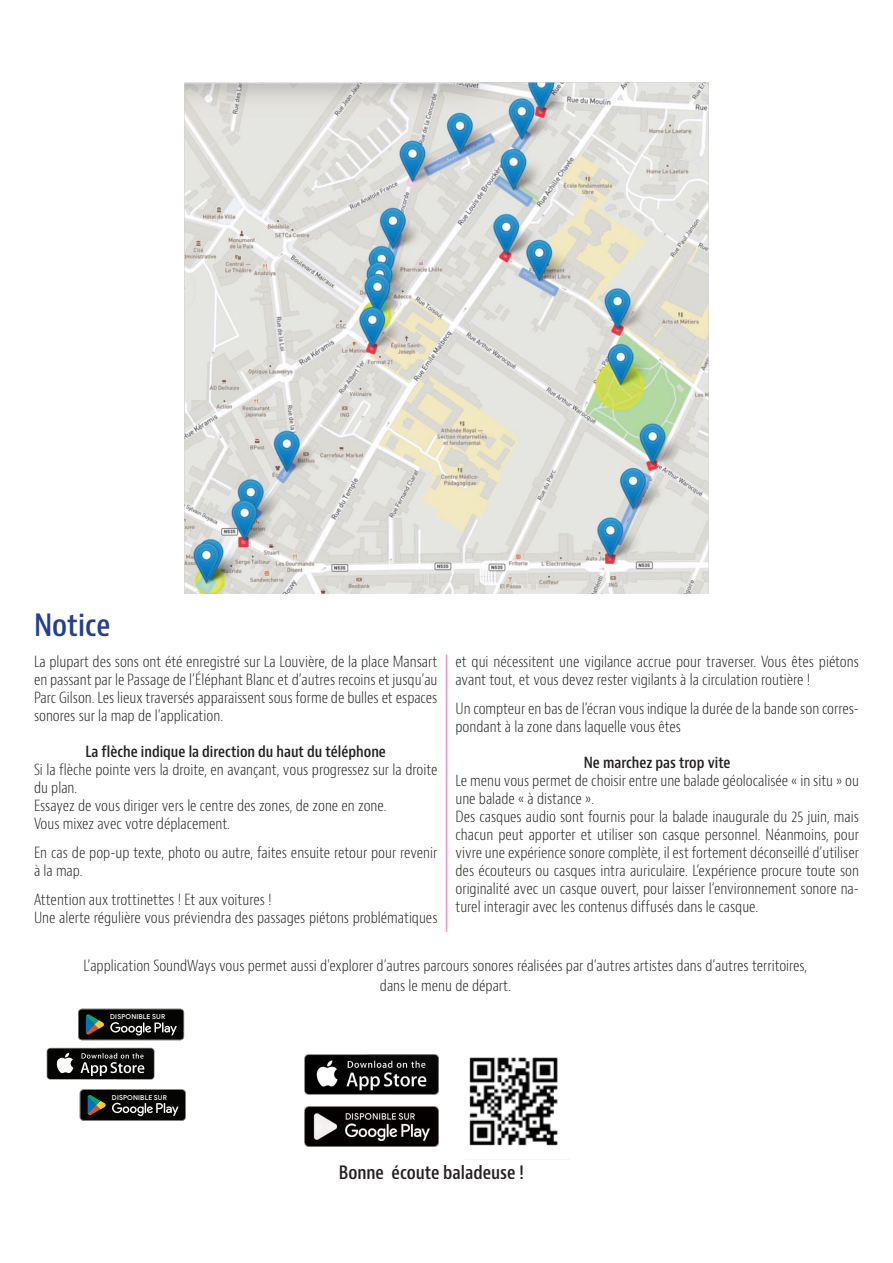
<style>
.page{position:relative;width:893px;height:1263px;background:#fff}
.page>*{position:absolute;margin:0;border:0;box-sizing:border-box;transform-origin:0 0}
.t1{font:600 condensed 30px "Bernino Sans";color:#253f8e}
.t2{font:600 condensed 18px "Bernino Sans";color:#231f20}
.t3{font:300 condensed 15px/18px "Bernino Sans";color:#231f20}
.t4{font:600 condensed 15px "Bernino Sans";color:#231f20}
.t5{font:500 6.9px "Google Sans";letter-spacing:.02em;color:#fff}
</style>
<div class="page">
<img style="left:465px;top:1057px;width:105px;height:103px">
<hr style="left:446px;top:654px;width:1px;height:278px;background:#f397c1">
<img style="left:184px;top:83px;width:525px;height:510px">
<div style="left:47px;top:1048px;width:107px;height:31px;background:#040503;border-radius:3px"></div>
<svg style="left:56px;top:1053px;width:17px;height:20px"></svg>
<svg style="left:81px;top:1048px;width:74px;height:32px"></svg>
<svg style="left:81px;top:1008px;width:104px;height:33px"></svg>
<svg style="left:78px;top:1009px;width:106px;height:31px;background:#242724"></svg>
<svg style="left:80px;top:1089px;width:106px;height:32px;background:#272a27"></svg>
<img style="left:305px;top:1055px;width:134px;height:39px">
<img style="left:305px;top:1106px;width:134px;height:40px">
<h1 class="t1" style="left:34px;top:607px;width:78px">Notice</h1>
<p class="t3" style="left:34px;top:653px;width:405px;text-align:justify">La plupart des sons ont été enregistré sur La Louvière, de la place Mansart en passant par le Passage de l’Éléphant Blanc et d’autres recoins et jusqu’au Parc Gilson. Les lieux traversés apparaissent sous forme de bulles et espaces sonores sur la map de l’application.</p>
<p class="t4" style="left:86px;top:743px;width:302px">La flèche indique la direction du haut du téléphone</p>
<p class="t3" style="left:34px;top:761px;width:405px">Si la flèche pointe vers la droite, en avançant, vous progressez sur la droite du plan.<br>Essayez de vous diriger vers le centre des zones, de zone en zone.<br>Vous mixez avec votre déplacement.</p>
<p class="t3" style="left:34px;top:844px;width:405px">En cas de pop-up texte, photo ou autre, faites ensuite retour pour revenir à la map.</p>
<p class="t3" style="left:34px;top:891px;width:405px">Attention aux trottinettes ! Et aux voitures !<br>Une alerte régulière vous préviendra des passages piétons problématiques</p>
<p class="t3" style="left:455px;top:653px;width:405px">et qui nécessitent une vigilance accrue pour traverser. Vous êtes piétons avant tout, et vous devez rester vigilants à la circulation routière !</p>
<p class="t3" style="left:455px;top:700px;width:405px">Un compteur en bas de l’écran vous indique la durée de la bande son corres&shy;pondant à la zone dans laquelle vous êtes</p>
<p class="t4" style="left:584px;top:754px;width:148px">Ne marchez pas trop vite</p>
<p class="t3" style="left:455px;top:772px;width:405px">Le menu vous permet de choisir entre une balade géolocalisée « in situ » ou une balade « à distance ».<br>Des casques audio sont fournis pour la balade inaugurale du 25 juin, mais chacun peut apporter et utiliser son casque personnel. Néanmoins, pour vivre une expérience sonore complète, il est fortement déconseillé d’utiliser des écouteurs ou casques intra auriculaire. L’expérience procure toute son originalité avec un casque ouvert, pour laisser l’environnement sonore na&shy;turel interagir avec les contenus diffusés dans le casque.</p>
<p class="t3" style="left:83px;top:956px;width:725px;line-height:19.8px;text-align:center">L’application SoundWays vous permet aussi d’explorer d’autres parcours sonores réalisées par d’autres artistes dans d’autres territoires, dans le menu de départ.</p>
<p class="t5" style="left:110px;top:1012px;width:56px">DISPONIBLE SUR</p>
<p class="t5" style="left:112px;top:1093px;width:56px">DISPONIBLE SUR</p>
<p class="t2" style="left:339px;top:1161px;width:187px">Bonne écoute baladeuse !</p>
</div>
